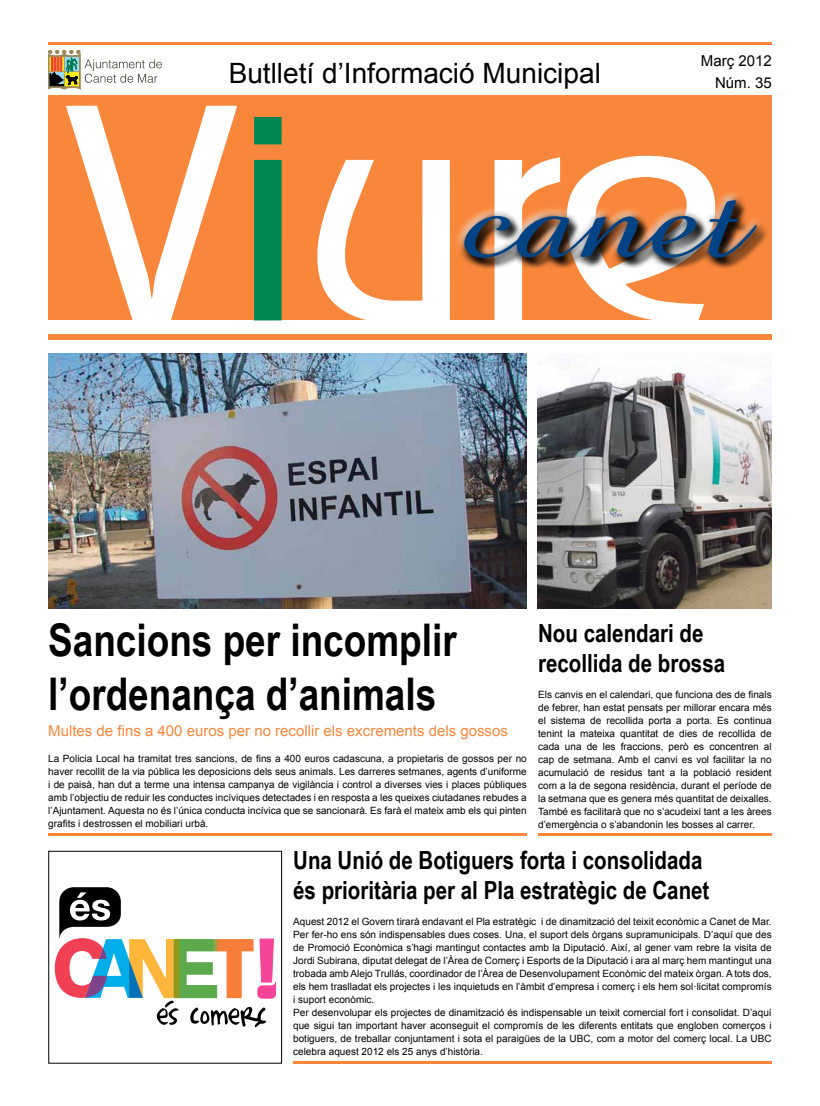
<style>
.page{position:relative;width:820px;height:1106px;background:#fff}
.page>*{position:absolute;margin:0;border:0;box-sizing:border-box;transform-origin:0 0}
.t1{font:700 45px/54px "Arial Narrow";color:#000}
.t2{font:28px "Arial";color:#000}
.t3{font:700 25px/30px "Arial Narrow";color:#000}
.t4{font:15px "Arial";color:#f8873c}
.t5{font:15px/22px "Arial";color:#000;text-align:right}
.t6{font:10px/13px "Arial";color:#000;text-align:justify}
</style>
<div class="page">
<hr style="left:48px;top:833px;width:478px;height:3px;background:#f8873c">
<hr style="left:293px;top:1060px;width:478px;height:3px;background:#f8873c">
<hr style="left:538px;top:833px;width:233px;height:3px;background:#f8873c">
<div style="left:48px;top:334px;width:723px;height:6px;background:#f8873c"></div>
<hr style="left:48px;top:43px;width:723px;height:2px;background:#f8873c">
<div style="left:48px;top:95px;width:723px;height:225px;background:#f8873c"></div>
<svg style="left:66px;top:106px;width:171px;height:214px"></svg>
<div style="left:254px;top:117px;width:27px;height:27px;background:#008751"></div>
<div style="left:254px;top:160px;width:27px;height:160px;background:#008751"></div>
<svg style="left:317px;top:160px;width:133px;height:160px"></svg>
<div style="left:457px;top:194px;width:310px;height:76px;background:#000;opacity:.75"></div>
<svg style="left:464px;top:155px;width:292px;height:165px"></svg>
<svg style="left:48px;top:50px;width:114px;height:39px"></svg>
<div style="left:48px;top:851px;width:234px;height:212px;border:1px solid #000"></div>
<img style="left:537px;top:368px;width:234px;height:241px">
<img style="left:48px;top:354px;width:478px;height:255px">
<svg style="left:55px;top:887px;width:220px;height:140px"></svg>
<h2 class="t2" style="left:228px;top:55px;width:373px">Butlletí d’Informació Municipal</h2>
<h3 class="t5" style="left:700px;top:50px;width:72px">Març 2012<br>Núm. 35</h3>
<h1 class="t1" style="left:48px;top:611px;width:410px">Sancions per incomplir l’ordenança d’animals</h1>
<h3 class="t4" style="left:48px;top:721px;width:461px">Multes de fins a 400 euros per no recollir els excrements dels gossos</h3>
<p class="t6" style="left:48px;top:752px;width:480px">La Policia Local ha tramitat tres sancions, de fins a 400 euros cadascuna, a propietaris de gossos per no haver recollit de la via pública les deposicions dels seus animals. Les darreres setmanes, agents d’uniforme i de paisà, han dut a terme una intensa campanya de vigilància i control a diverses vies i places públiques amb l’objectiu de reduir les conductes incíviques detectades i en resposta a les queixes ciutadanes rebudes a l’Ajuntament. Aquesta no és l’única conducta incívica que se sancionarà. Es farà el mateix amb els qui pinten grafits i destrossen el mobiliari urbà.</p>
<h3 class="t3" style="left:538px;top:616px;width:188px">Nou calendari de recollida de brossa</h3>
<p class="t6" style="left:538px;top:687px;width:235px">Els canvis en el calendari, que funciona des de finals de febrer, han estat pensats per millorar encara més el sistema de recollida porta a porta. Es continua tenint la mateixa quantitat de dies de recollida de cada una de les fraccions, però es concentren al cap de setmana. Amb el canvi es vol facilitar la no acumulació de residus tant a la població resident com a la de segona residència, durant el període de la setmana que es genera més quantitat de deixalles.<br>També es facilitarà que no s’acudeixi tant a les àrees d’emergència o s’abandonin les bosses al carrer.</p>
<h3 class="t3" style="left:293px;top:844px;width:417px">Una Unió de Botiguers forta i consolidada és prioritària per al Pla estratègic de Canet</h3>
<p class="t6" style="left:293px;top:915px;width:480px;text-align:left">Aquest 2012 el Govern tirarà endavant el Pla estratègic i de dinamització del teixit econòmic a Canet de Mar.<br>Per fer-ho ens són indispensables dues coses. Una, el suport dels òrgans supramunicipals. D’aquí que des de Promoció Econòmica s’hagi mantingut contactes amb la Diputació. Així, al gener vam rebre la visita de Jordi Subirana, diputat delegat de l’Àrea de Comerç i Esports de la Diputació i ara al març hem mantingut una trobada amb Alejo Trullás, coordinador de l’Àrea de Desenvolupament Econòmic del mateix òrgan. A tots dos, els hem traslladat els projectes i les inquietuds en l’àmbit d’empresa i comerç i els hem sol·licitat compromís i suport econòmic.<br>Per desenvolupar els projectes de dinamització és indispensable un teixit comercial fort i consolidat. D’aquí que sigui tan important haver aconseguit el compromís de les diferents entitats que engloben comerços i botiguers, de treballar conjuntament i sota el paraigües de la UBC, com a motor del comerç local. La UBC celebra aquest 2012 els 25 anys d’història.</p>
</div>
